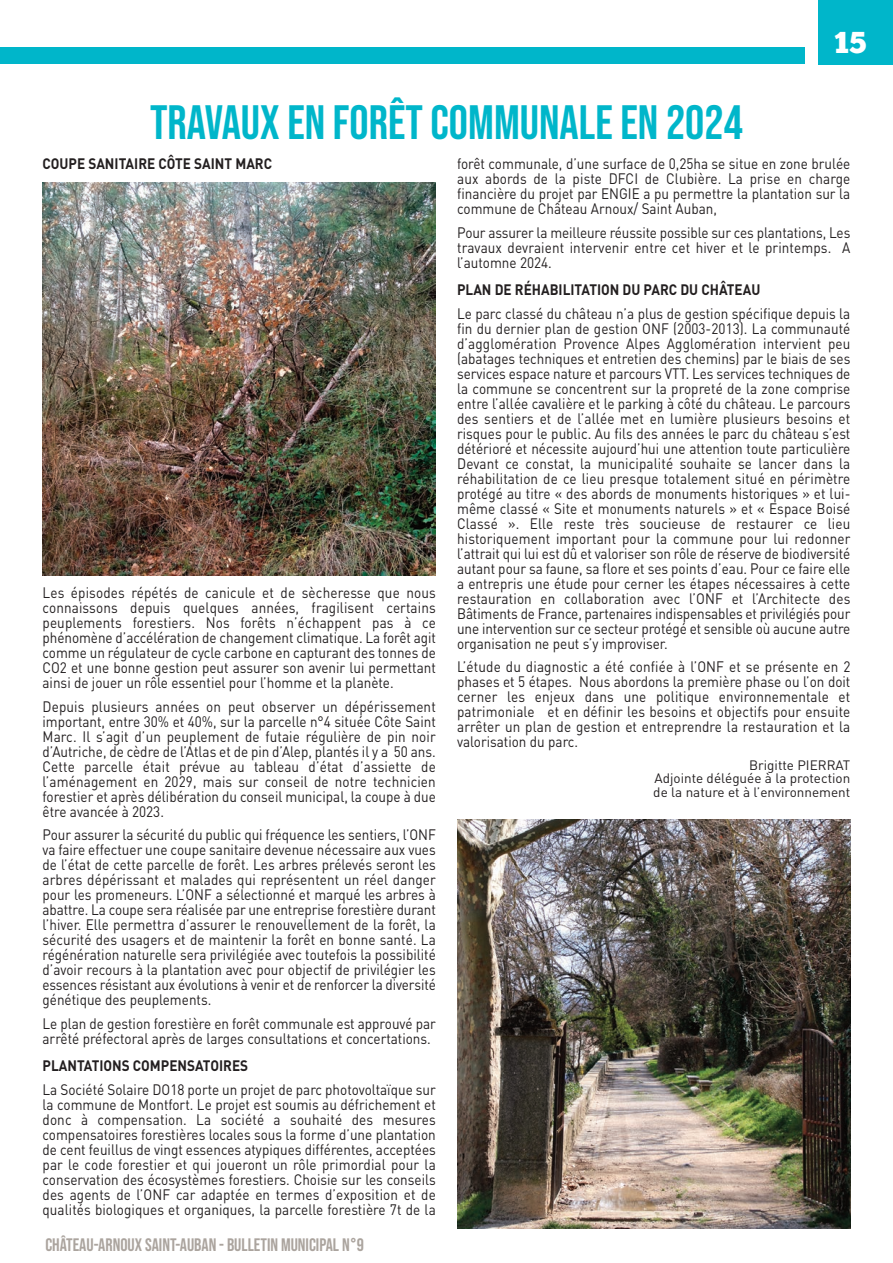
<style>
.page{position:relative;width:893px;height:1263px;background:#fff}
.page>*{position:absolute;margin:0;border:0;box-sizing:border-box;transform-origin:0 0}
.t1{font:48px "Bebas Neue";color:#00b6ca}
.t2{font:30px "Chunk Five Ex";color:#fff}
.t3{font:18px "Bebas Neue";color:#aba49e}
.t4{font:15px/15px "DIN";color:#231f20;text-align:justify;scale:.9 1}
.t5{font:700 15px "DIN";color:#231f20;scale:.9 1}
.t6{font:13.5px/13.5px "DIN";color:#231f20;text-align:justify}
</style>
<div class="page">
<div style="left:242px;top:47px;width:563px;height:17px;background:#00b6ca"></div>
<div style="left:818px;top:0;width:75px;height:65px;background:#00b6ca"></div>
<div style="left:0;top:47px;width:653px;height:17px;background:#00b6ca"></div>
<img style="left:43px;top:182px;width:392px;height:393px">
<img style="left:458px;top:819px;width:392px;height:409px">
<h2 class="t2" style="left:834px;top:30px;width:34px">15</h2>
<h1 class="t1" style="left:150px;top:96px;width:594px">TRAVAUX EN FORÊT COMMUNALE EN 2024</h1>
<p class="t5" style="left:43px;top:159px;width:257px">COUPE SANITAIRE CÔTE SAINT MARC</p>
<p class="t4" style="left:457px;top:158px;width:438px">forêt communale, d’une surface de 0,25ha se situe en zone brulée aux abords de la piste DFCI de Clubière. La prise en charge financière du projet par ENGIE a pu permettre la plantation sur la commune de Château Arnoux/ Saint Auban,</p>
<p class="t4" style="left:457px;top:226px;width:438px">Pour assurer la meilleure réussite possible sur ces plantations, Les travaux devraient intervenir entre cet hiver et le printemps. A l’automne 2024.</p>
<p class="t5" style="left:457px;top:285px;width:338px">PLAN DE RÉHABILITATION DU PARC DU CHÂTEAU</p>
<p class="t4" style="left:457px;top:308px;width:439px">Le parc classé du château n’a plus de gestion spécifique depuis la fin du dernier plan de gestion ONF (2003-2013). La communauté d’agglomération Provence Alpes Agglomération intervient peu (abatages techniques et entretien des chemins) par le biais de ses services espace nature et parcours VTT. Les services techniques de la commune se concentrent sur la propreté de la zone comprise entre l’allée cavalière et le parking à côté du château. Le parcours des sentiers et de l’allée met en lumière plusieurs besoins et risques pour le public. Au fils des années le parc du château s’est détérioré et nécessite aujourd’hui une attention toute particulière Devant ce constat, la municipalité souhaite se lancer dans la réhabilitation de ce lieu presque totalement situé en périmètre protégé au titre « des abords de monuments historiques » et lui&shy;même classé « Site et monuments naturels » et « Espace Boisé Classé ». Elle reste très soucieuse de restaurer ce lieu historiquement important pour la commune pour lui redonner l’attrait qui lui est dû et valoriser son rôle de réserve de biodiversité autant pour sa faune, sa flore et ses points d’eau. Pour ce faire elle a entrepris une étude pour cerner les étapes nécessaires à cette restauration en collaboration avec l’ONF et l’Architecte des Bâtiments de France, partenaires indispensables et privilégiés pour une intervention sur ce secteur protégé et sensible où aucune autre organisation ne peut s’y improviser.</p>
<p class="t4" style="left:457px;top:661px;width:438px">L’étude du diagnostic a été confiée à l’ONF et se présente en 2 phases et 5 étapes. Nous abordons la première phase ou l’on doit cerner les enjeux dans une politique environnementale et patrimoniale et en définir les besoins et objectifs pour ensuite arrêter un plan de gestion et entreprendre la restauration et la valorisation du parc.</p>
<p class="t6" style="left:653px;top:760px;width:199px;text-indent:96px">Brigitte PIERRAT Adjointe déléguée à la protection de la nature et à l’environnement</p>
<p class="t4" style="left:43px;top:587px;width:439px">Les épisodes répétés de canicule et de sècheresse que nous connaissons depuis quelques années, fragilisent certains peuplements forestiers. Nos forêts n’échappent pas à ce phénomène d’accélération de changement climatique. La forêt agit comme un régulateur de cycle carbone en capturant des tonnes de CO2 et une bonne gestion peut assurer son avenir lui permettant ainsi de jouer un rôle essentiel pour l’homme et la planète.</p>
<p class="t4" style="left:43px;top:700px;width:438px">Depuis plusieurs années on peut observer un dépérissement important, entre 30% et 40%, sur la parcelle n°4 située Côte Saint Marc. Il s’agit d’un peuplement de futaie régulière de pin noir d’Autriche, de cèdre de l’Atlas et de pin d’Alep, plantés il y a 50 ans.<br>Cette parcelle était prévue au tableau d’état d’assiette de l’aménagement en 2029, mais sur conseil de notre technicien forestier et après délibération du conseil municipal, la coupe à due être avancée à 2023.</p>
<p class="t4" style="left:43px;top:829px;width:439px">Pour assurer la sécurité du public qui fréquence les sentiers, l’ONF va faire effectuer une coupe sanitaire devenue nécessaire aux vues de l’état de cette parcelle de forêt. Les arbres prélevés seront les arbres dépérissant et malades qui représentent un réel danger pour les promeneurs. L’ONF a sélectionné et marqué les arbres à abattre. La coupe sera réalisée par une entreprise forestière durant l’hiver. Elle permettra d’assurer le renouvellement de la forêt, la sécurité des usagers et de maintenir la forêt en bonne santé. La régénération naturelle sera privilégiée avec toutefois la possibilité d’avoir recours à la plantation avec pour objectif de privilégier les essences résistant aux évolutions à venir et de renforcer la diversité génétique des peuplements.</p>
<p class="t4" style="left:43px;top:1017px;width:438px">Le plan de gestion forestière en forêt communale est approuvé par arrêté préfectoral après de larges consultations et concertations.</p>
<p class="t5" style="left:43px;top:1060px;width:230px">PLANTATIONS COMPENSATOIRES</p>
<p class="t4" style="left:43px;top:1084px;width:438px">La Société Solaire DO18 porte un projet de parc photovoltaïque sur la commune de Montfort. Le projet est soumis au défrichement et donc à compensation. La société a souhaité des mesures compensatoires forestières locales sous la forme d’une plantation de cent feuillus de vingt essences atypiques différentes, acceptées par le code forestier et qui joueront un rôle primordial pour la conservation des écosystèmes forestiers. Choisie sur les conseils des agents de l’ONF car adaptée en termes d’exposition et de qualités biologiques et organiques, la parcelle forestière 7t de la</p>
<p class="t3" style="left:45px;top:1235px;width:320px">CHÂTEAU-ARNOUX SAINT-AUBAN - BULLETIN MUNICIPAL N°9</p>
</div>
